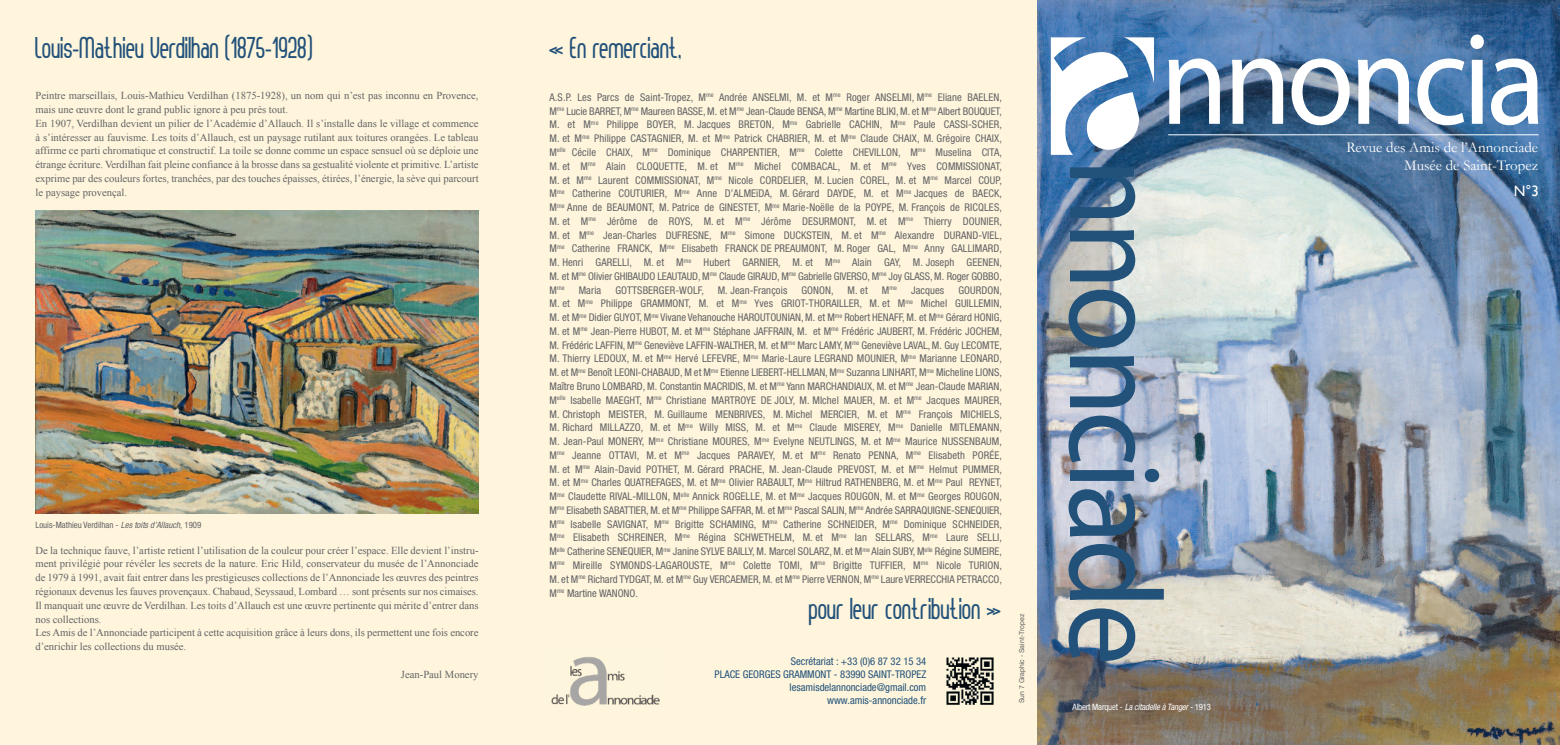
<style>
.page{position:relative;width:1560px;height:745px;background:#fff}
.page>*{position:absolute;margin:0;border:0;box-sizing:border-box;transform-origin:0 0}
.t1{font:700 30px "Thorup Sans";color:#22517a}
.t2{font:15px/18px "Garamond";color:#fff;text-align:right}
.t3{font:15px "Gill Sans";color:#fff}
.t4{font:condensed 10.62px/13.8px "Helvetica Neue";color:#636366;text-align:justify}
.t5{font:10.62px/13.8px "Times New Roman";color:#636366}
.t6{font:condensed 10.62px/12.8px "Helvetica Neue";color:#22517a;text-align:right}
.t7{font:condensed 8.75px "Helvetica Neue";color:#636366}
.t8{font:condensed 8.75px "Helvetica Neue";letter-spacing:-.02em;color:#fff}
.t9{font:6.88px "Helvetica";color:#636366}
.t10{font:condensed 6.38px "Helvetica Neue";color:#636366}
.s1{font-style:italic}
.s2{font-size:10.62px}
</style>
<div class="page">
<div style="left:0;top:0;width:1558px;height:744px;background:#fef5dc"></div>
<img style="left:1037px;top:0;width:522px;height:744px">
<img style="left:35px;top:210px;width:443px;height:303px">
<img style="left:946px;top:657px;width:48px;height:48px">
<img style="left:551px;top:657px;width:109px;height:49px">
<svg style="left:1050px;top:37px;width:103px;height:118px;background:#a2bad4"></svg>
<svg style="left:1069px;top:167px;width:66px;height:51px;background:#456c90"></svg>
<svg style="left:1069px;top:230px;width:66px;height:51px;background:#7b91a2"></svg>
<svg style="left:1068px;top:289px;width:67px;height:58px;background:#6d8496"></svg>
<svg style="left:1069px;top:356px;width:66px;height:51px;background:#738da9"></svg>
<svg style="left:1068px;top:415px;width:67px;height:47px;background:#7d94af"></svg>
<svg style="left:1069px;top:468px;width:90px;height:14px"></svg>
<svg style="left:1068px;top:489px;width:67px;height:47px;background:#627d99"></svg>
<svg style="left:1068px;top:543px;width:95px;height:56px;background:#677d95"></svg>
<svg style="left:1068px;top:608px;width:67px;height:52px;background:#7a8f9f"></svg>
<svg style="left:1168px;top:58px;width:51px;height:66px;background:#98acc2"></svg>
<svg style="left:1231px;top:58px;width:51px;height:66px;background:#92a2b5"></svg>
<svg style="left:1291px;top:58px;width:58px;height:67px;background:#96a8bb"></svg>
<svg style="left:1357px;top:58px;width:51px;height:66px;background:#a4b8ce"></svg>
<svg style="left:1417px;top:58px;width:46px;height:67px;background:#8cabcb"></svg>
<svg style="left:1470px;top:35px;width:13px;height:89px"></svg>
<svg style="left:1490px;top:58px;width:47px;height:67px;background:#9fb8d2"></svg>
<hr style="left:1168px;top:134px;width:370px;height:1px;background:#fff">
<h1 class="t1" style="left:35px;top:35px;width:279px">Louis-Mathieu Verdilhan (1875-1928)</h1>
<p class="t5" style="left:35px;top:89px;width:444px">Peintre marseillais, Louis-Mathieu Verdilhan (1875-1928), un nom qui n’est pas inconnu en Provence, mais une œuvre dont le grand public ignore à peu prés tout.<br>En 1907, Verdilhan devient un pilier de l’Académie d’Allauch. Il s’installe dans le village et commence à s’intéresser au fauvisme. Les toits d’Allauch, est un paysage rutilant aux toitures orangées. Le tableau affirme ce parti chromatique et constructif. La toile se donne comme un espace sensuel où se déploie une étrange écriture. Verdilhan fait pleine confiance à la brosse dans sa gestualité violente et primitive. L’artiste exprime par des couleurs fortes, tranchées, par des touches épaisses, étirées, l’énergie, la sève qui parcourt le paysage provençal.</p>
<p class="t7" style="left:35px;top:521px;width:167px">Louis-Mathieu Verdilhan - <span class="s1">Les toits d’Allauch,</span> 1909</p>
<p class="t5" style="left:35px;top:543px;width:444px">De la technique fauve, l’artiste retient l’utilisation de la couleur pour créer l’espace. Elle devient l’instru&shy;ment privilégié pour révéler les secrets de la nature. Eric Hild, conservateur du musée de l’Annonciade de 1979 à 1991, avait fait entrer dans les prestigieuses collections de l’Annonciade les œuvres des peintres régionaux devenus les fauves provençaux. Chabaud, Seyssaud, Lombard … sont présents sur nos cimaises.<br>Il manquait une œuvre de Verdilhan. Les toits d’Allauch est une œuvre pertinente qui mérite d’entrer dans nos collections.<br>Les Amis de l’Annonciade participent à cette acquisition grâce à leurs dons, ils permettent une fois encore d’enrichir les collections du musée.</p>
<p class="t5" style="left:401px;top:666px;width:79px">Jean-Paul Monery</p>
<h1 class="t1" style="left:549px;top:35px;width:134px">« En remerciant,</h1>
<p class="t4" style="left:549px;top:91px;width:454px">A.S.P. Les Parcs de Saint-Tropez, M<sup>me</sup> Andrée ANSELMI, M. et M<sup>me</sup> Roger ANSELMI, M<sup>me</sup> Eliane BAELEN, M<sup>me</sup> Lucie BARRET, M<sup>me</sup> Maureen BASSE, M. et M<sup>me</sup> Jean-Claude BENSA, M<sup>me</sup> Martine BLIKI, M. et M<sup>me</sup> Albert BOUQUET, M. et M<sup>me</sup> Philippe BOYER, M. Jacques BRETON, M<sup>me</sup> Gabrielle CACHIN, M<sup>me</sup> Paule CASSI-SCHER, M. et M<sup>me</sup> Philippe CASTAGNIER, M. et M<sup>me</sup> Patrick CHABRIER, M. et M<sup>me</sup> Claude CHAIX, M. Grégoire CHAIX, M<sup>elle</sup> Cécile CHAIX, M<sup>me</sup> Dominique CHARPENTIER, M<sup>me</sup> Colette CHEVILLON, M<sup>me</sup> Muselina CITA, M. et M<sup>me</sup> Alain CLOQUETTE, M. et M<sup>me</sup> Michel COMBACAL, M. et M<sup>me</sup> Yves COMMISSIONAT, M. et M<sup>me</sup> Laurent COMMISSIONAT, M<sup>me</sup> Nicole CORDELIER, M. Lucien COREL, M. et M<sup>me</sup> Marcel COUP, M<sup>me</sup> Catherine COUTURIER, M<sup>me</sup> Anne D’ALMEïDA, M. Gérard DAYDE, M. et M<sup>me</sup> Jacques de BAECK, M<sup>me</sup> Anne de BEAUMONT, M. Patrice de GINESTET, M<sup>me</sup> Marie-Noëlle de la POYPE, M. François de RICQLES, M. et M<sup>me</sup> Jérôme de ROYS, M. et M<sup>me</sup> Jérôme DESURMONT, M. et M<sup>me</sup> Thierry DOUNIER, M. et M<sup>me</sup> Jean-Charles DUFRESNE, M<sup>me</sup> Simone DUCKSTEIN, M. et M<sup>me</sup> Alexandre DURAND-VIEL, M<sup>me</sup> Catherine FRANCK, M<sup>me</sup> Elisabeth FRANCK DE PREAUMONT, M. Roger GAL, M<sup>me</sup> Anny GALLIMARD, M. Henri GARELLI, M. et M<sup>me</sup> Hubert GARNIER, M. et M<sup>me</sup> Alain GAY, M. Joseph GEENEN, M. et M<sup>me</sup> Olivier GHIBAUDO LEAUTAUD, M<sup>me</sup> Claude GIRAUD, M<sup>me</sup> Gabrielle GIVERSO, M<sup>me</sup> Joy GLASS, M. Roger GOBBO,</p>
<p class="t10" style="left:549px;top:285px;width:17px"><span class="s2">M</span>me</p>
<p class="t4" style="left:578px;top:284px;width:24px">Maria</p>
<p class="t4" style="left:615px;top:284px;width:90px">GOTTSBERGER-WOLF,</p>
<p class="t4" style="left:717px;top:284px;width:71px">M. Jean-François</p>
<p class="t4" style="left:801px;top:284px;width:34px">GONON,</p>
<p class="t4" style="left:847px;top:284px;width:22px">M. et</p>
<p class="t10" style="left:881px;top:285px;width:17px"><span class="s2">M</span>me</p>
<p class="t4" style="left:911px;top:284px;width:35px">Jacques</p>
<p class="t4" style="left:549px;top:284px;width:454px;text-indent:409px">GOURDON, M. et M<sup>me</sup> Philippe GRAMMONT, M. et M<sup>me</sup> Yves GRIOT-THORAILLER, M. et M<sup>me</sup> Michel GUILLEMIN, M. et M<sup>me</sup> Didier GUYOT, M<sup>me</sup> Vivane Vehanouche HAROUTOUNIAN, M. et M<sup>me</sup> Robert HENAFF, M. et M<sup>me</sup> Gérard HONIG, M. et M<sup>me</sup> Jean-Pierre HUBOT, M. et M<sup>me</sup> Stéphane JAFFRAIN, M. et M<sup>me</sup> Frédéric JAUBERT, M. Frédéric JOCHEM, M. Frédéric LAFFIN, M<sup>me</sup> Geneviève LAFFIN-WALTHER, M. et M<sup>me</sup> Marc LAMY, M<sup>me</sup> Geneviève LAVAL, M. Guy LECOMTE, M. Thierry LEDOUX, M. et M<sup>me</sup> Hervé LEFEVRE, M<sup>me</sup> Marie-Laure LEGRAND MOUNIER, M<sup>me</sup> Marianne LEONARD, M. et M<sup>me</sup> Benoît LEONI-CHABAUD, M et M<sup>me</sup> Etienne LIEBERT-HELLMAN, M<sup>me</sup> Suzanna LINHART, M<sup>me</sup> Micheline LIONS, Maître Bruno LOMBARD, M. Constantin MACRIDIS, M. et M<sup>me</sup> Yann MARCHANDIAUX, M. et M<sup>me</sup> Jean-Claude MARIAN, M<sup>elle</sup> Isabelle MAEGHT, M<sup>me</sup> Christiane MARTROYE DE JOLY, M. MIchel MAUER, M. et M<sup>me</sup> Jacques MAURER, M. Christoph MEISTER, M. Guillaume MENBRIVES, M. Michel MERCIER, M. et M<sup>me</sup> François MICHIELS, M. Richard MILLAZZO, M. et M<sup>me</sup> Willy MISS, M. et M<sup>me</sup> Claude MISEREY, M<sup>me</sup> Danielle MITLEMANN, M. Jean-Paul MONERY, M<sup>me</sup> Christiane MOURES, M<sup>me</sup> Evelyne NEUTLINGS, M. et M<sup>me</sup> Maurice NUSSENBAUM, M<sup>me</sup> Jeanne OTTAVI, M. et M<sup>me</sup> Jacques PARAVEY, M. et M<sup>me</sup> Renato PENNA, M<sup>me</sup> Elisabeth PORÉE, M. et M<sup>me</sup> Alain-David POTHET, M. Gérard PRACHE, M. Jean-Claude PREVOST, M. et M<sup>me</sup> Helmut PUMMER, M. et M<sup>me</sup> Charles QUATREFAGES, M. et M<sup>me</sup> Olivier RABAULT, M<sup>me</sup> Hiltrud RATHENBERG, M. et M<sup>me</sup> Paul REYNET, M<sup>me</sup> Claudette RIVAL-MILLON, M<sup>elle</sup> Annick ROGELLE, M. et M<sup>me</sup> Jacques ROUGON, M. et M<sup>me</sup> Georges ROUGON, M<sup>me</sup> Elisabeth SABATTIER, M. et M<sup>me</sup> Philippe SAFFAR, M. et M<sup>me</sup> Pascal SALIN, M<sup>me</sup> Andrée SARRAQUIGNE-SENEQUIER, M<sup>me</sup> Isabelle SAVIGNAT, M<sup>me</sup> Brigitte SCHAMING, M<sup>me</sup> Catherine SCHNEIDER, M<sup>me</sup> Dominique SCHNEIDER, M<sup>me</sup> Elisabeth SCHREINER, M<sup>me</sup> Régina SCHWETHELM, M. et M<sup>me</sup> Ian SELLARS, M<sup>me</sup> Laure SELLI, M<sup>elle</sup> Catherine SENEQUIER, M<sup>me</sup> Janine SYLVE BAILLY, M. Marcel SOLARZ, M. et M<sup>me</sup> Alain SUBY, M<sup>elle</sup> Régine SUMEIRE, M<sup>me</sup> Mireille SYMONDS-LAGAROUSTE, M<sup>me</sup> Colette TOMI, M<sup>me</sup> Brigitte TUFFIER, M<sup>me</sup> Nicole TURION, M. et M<sup>me</sup> Richard TYDGAT, M. et M<sup>me</sup> Guy VERCAEMER, M. et M<sup>me</sup> Pierre VERNON, M<sup>me</sup> Laure VERRECCHIA PETRACCO, M<sup>me</sup> Martine WANONO.</p>
<h1 class="t1" style="left:809px;top:596px;width:194px">pour leur contribution »</h1>
<p class="t6" style="left:714px;top:655px;width:213px">Secrétariat : +33 (0)6 87 32 15 34<br>PLACE GEORGES GRAMMONT - 83990 SAINT-TROPEZ lesamisdelannonciade@gmail.com www.amis-annonciade.fr</p>
<p class="t9" style="left:1018px;top:702px;width:91px;rotate:-90deg">Sun 7 Graphic - Saint-Tropez</p>
<p class="t8" style="left:1072px;top:703px;width:140px">Albert Marquet - <span class="s1">La citadelle à Tanger</span> - 1913</p>
<h2 class="t2" style="left:1346px;top:138px;width:193px">Revue des Amis de l’Annonciade<br>Musée de Saint-Tropez</h2>
<h2 class="t3" style="left:1513px;top:182px;width:27px">N°3</h2>
</div>
